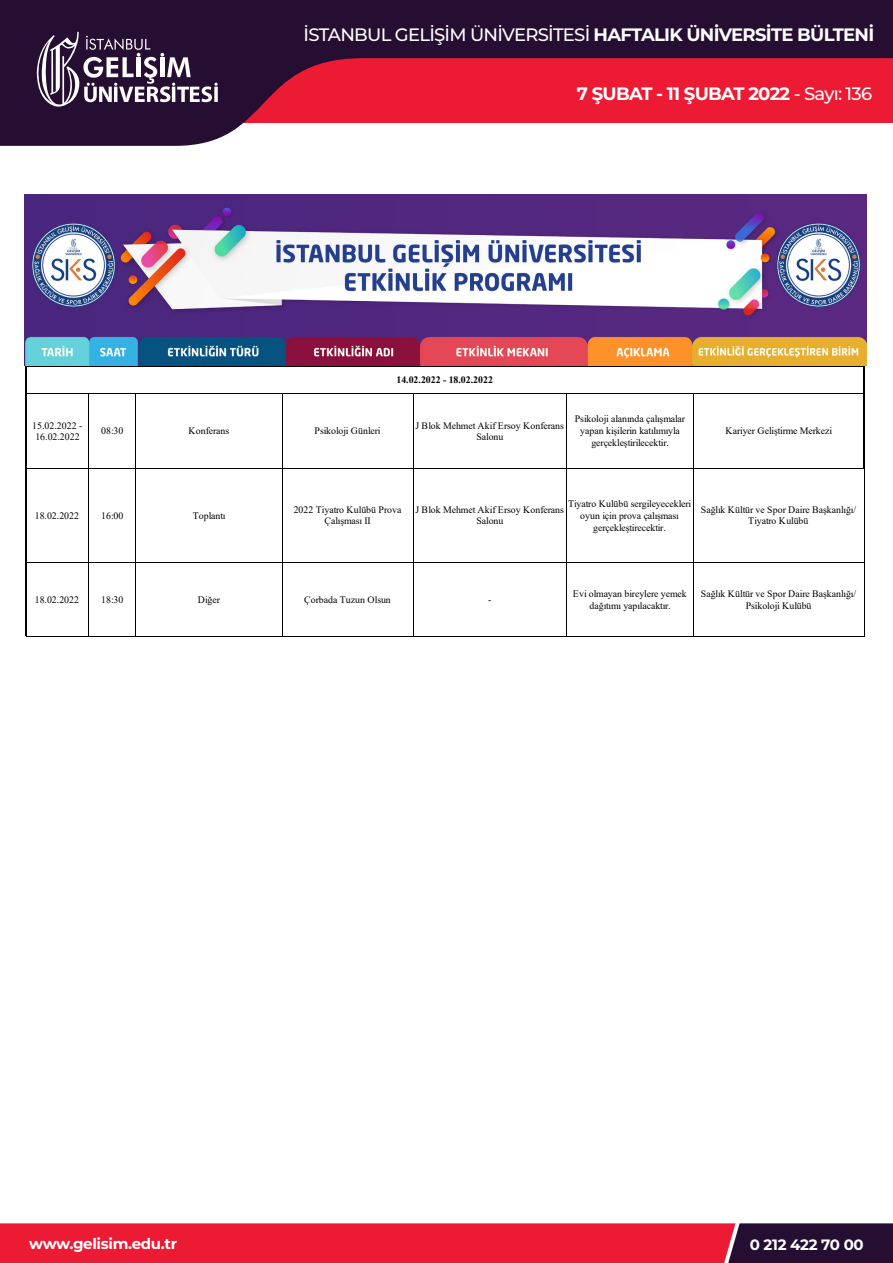
<style>
.page{position:relative;width:893px;height:1263px;background:#fff}
.page>*{position:absolute;margin:0;border:0;box-sizing:border-box;transform-origin:0 0}
.t1{font:500 18px "Montserrat";letter-spacing:-.04em;color:#fff}
.t2{font:700 18px "Montserrat";letter-spacing:-.04em;color:#fff}
.t3{font:700 15px "Montserrat";letter-spacing:-.02em;color:#fff}
.t4{font:9.9px/11.7px "Times New Roman";letter-spacing:-.005em;color:#000;text-align:center}
.t5{font:700 9.9px "Times New Roman";color:#000}
.s1{font-weight:700}
.s2{font-weight:500}
</style>
<div class="page">
<svg style="left:0;top:0;width:893px;height:146px;background:#86324d"></svg>
<svg style="left:33px;top:32px;width:185px;height:76px"></svg>
<svg style="left:0;top:1223px;width:893px;height:40px;background:#c91b35"></svg>
<img style="left:25px;top:195px;width:842px;height:171px">
<hr style="left:25px;top:366px;width:2px;height:27px;background:#000">
<hr style="left:863px;top:366px;width:2px;height:27px;background:#000">
<hr style="left:863px;top:393px;width:1px;height:75px;background:#000">
<hr style="left:25px;top:393px;width:1px;height:243px;background:#000">
<hr style="left:864px;top:468px;width:1px;height:168px;background:#000">
<hr style="left:88px;top:393px;width:1px;height:243px;background:#000">
<hr style="left:136px;top:393px;width:1px;height:243px;background:#000">
<hr style="left:282px;top:393px;width:1px;height:243px;background:#000">
<hr style="left:413px;top:393px;width:1px;height:243px;background:#000">
<hr style="left:566px;top:393px;width:1px;height:243px;background:#000">
<hr style="left:693px;top:393px;width:1px;height:243px;background:#000">
<hr style="left:27px;top:366px;width:836px;height:1px;background:#000">
<hr style="left:27px;top:393px;width:836px;height:1px;background:#000">
<hr style="left:26px;top:468px;width:837px;height:1px;background:#000">
<hr style="left:26px;top:562px;width:838px;height:1px;background:#000">
<hr style="left:26px;top:636px;width:838px;height:1px;background:#000">
<p class="t1" style="left:304px;top:22px;width:572px">İSTANBUL GELİŞİM ÜNİVERSİTESİ <span class="s1">HAFTALIK ÜNİVERSİTE BÜLTENİ</span></p>
<p class="t2" style="left:577px;top:80px;width:297px">7 ŞUBAT - 11 ŞUBAT 2022 <span class="s2">- Sayı: 136</span></p>
<p class="t5" style="left:396px;top:373px;width:98px">14.02.2022 - 18.02.2022</p>
<p class="t4" style="left:32px;top:419px;width:52px">15.02.2022 -<br>16.02.2022</p>
<p class="t4" style="left:101px;top:425px;width:24px">08:30</p>
<p class="t4" style="left:189px;top:425px;width:42px">Konferans</p>
<p class="t4" style="left:315px;top:425px;width:68px">Psikoloji Günleri</p>
<p class="t4" style="left:415px;top:419px;width:150px">J Blok Mehmet Akif Ersoy Konferans<br>Salonu</p>
<p class="t4" style="left:575px;top:413px;width:112px">Psikoloji alanında çalışmalar yapan kişilerin katılımıyla gerçekleştirilecektir.</p>
<p class="t4" style="left:725px;top:425px;width:108px">Kariyer Geliştirme Merkezi</p>
<p class="t4" style="left:35px;top:509px;width:46px">18.02.2022</p>
<p class="t4" style="left:101px;top:509px;width:24px">16:00</p>
<p class="t4" style="left:193px;top:509px;width:34px">Toplantı</p>
<p class="t4" style="left:294px;top:503px;width:109px">2022 Tiyatro Kulübü Prova<br>Çalışması II</p>
<p class="t4" style="left:415px;top:503px;width:150px">J Blok Mehmet Akif Ersoy Konferans<br>Salonu</p>
<p class="t4" style="left:568px;top:498px;width:125px">Tiyatro Kulübü sergileyecekleri oyun için prova çalışması gerçekleştirecektir.</p>
<p class="t4" style="left:701px;top:503px;width:157px">Sağlık Kültür ve Spor Daire Başkanlığı/<br>Tiyatro Kulübü</p>
<p class="t4" style="left:35px;top:593px;width:46px">18.02.2022</p>
<p class="t4" style="left:101px;top:593px;width:24px">18:30</p>
<p class="t4" style="left:198px;top:593px;width:24px">Diğer</p>
<p class="t4" style="left:304px;top:593px;width:88px">Çorbada Tuzun Olsun</p>
<p class="t4" style="left:488px;top:593px;width:5px">-</p>
<p class="t4" style="left:573px;top:588px;width:115px">Evi olmayan bireylere yemek dağıtımı yapılacaktır.</p>
<p class="t4" style="left:701px;top:588px;width:157px">Sağlık Kültür ve Spor Daire Başkanlığı/<br>Psikoloji Kulübü</p>
<p class="t3" style="left:29px;top:1233px;width:150px">www.gelisim.edu.tr</p>
<p class="t3" style="left:750px;top:1234px;width:116px">0 212 422 70 00</p>
</div>
